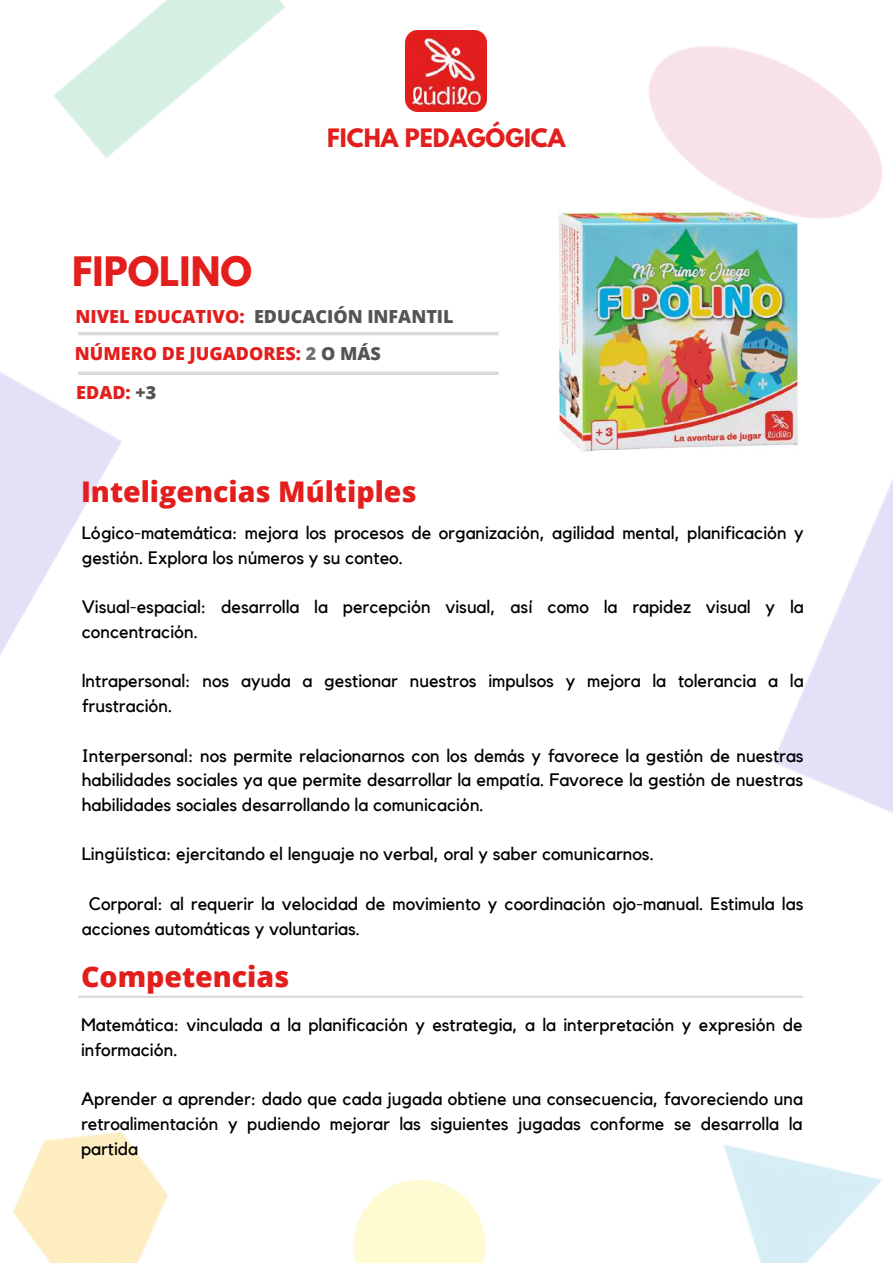
<style>
.page{position:relative;width:893px;height:1264px;background:#fff}
.page>*{position:absolute;margin:0;border:0;box-sizing:border-box;transform-origin:0 0}
.t1{font:700 36px "League Spartan";color:#e31f1d}
.t2{font:800 28.5px "Open Sans";color:#e31f1d}
.t3{font:700 22.5px "League Spartan";color:#e31f1d}
.t4{font:18px/24.8px "Kollektif";color:#000}
.t5{font:800 18px/36.9px "Open Sans";color:#e31f1d}
.s1{color:#545454}
.s2{color:#737373}
</style>
<div class="page">
<img style="left:406px;top:30px;width:81px;height:81px">
<hr style="left:78px;top:332px;width:420px;height:3px;background:#d9d9d9">
<svg style="left:147px;top:371px;width:351px;height:4px"></svg>
<hr style="left:79px;top:995px;width:723px;height:2px;background:#d9d9d9">
<img style="left:54px;top:0;width:231px;height:158px">
<img style="left:13px;top:1131px;width:155px;height:131px">
<img style="left:649px;top:46px;width:233px;height:173px">
<img style="left:558px;top:191px;width:247px;height:261px">
<img style="left:724px;top:1145px;width:158px;height:117px">
<img style="left:353px;top:1180px;width:133px;height:82px">
<img style="left:747px;top:424px;width:145px;height:389px">
<img style="left:0;top:335px;width:147px;height:320px">
<p class="t3" style="left:327px;top:126px;width:240px">FICHA PEDAGÓGICA</p>
<h1 class="t1" style="left:72px;top:253px;width:181px">FIPOLINO</h1>
<p class="t5" style="left:75px;top:298px;width:380px">NIVEL EDUCATIVO: <span class="s1">EDUCACIÓN INFANTIL<br></span>NÚMERO DE JUGADORES: <span class="s2">2</span> <span class="s1">O MÁS</span></p>
<p class="t5" style="left:76px;top:373px;width:81px">EDAD: <span class="s1">+3</span></p>
<h2 class="t2" style="left:81px;top:471px;width:337px">Inteligencias Múltiples</h2>
<p class="t4" style="left:82px;top:521px;width:723px">Lógico-matemática: mejora los procesos de organización, agilidad mental, planificación y gestión. Explora los números y su conteo.</p>
<p class="t4" style="left:82px;top:595px;width:723px">Visual-espacial: desarrolla la percepción visual, así como la rapidez visual y la concentración.</p>
<p class="t4" style="left:82px;top:669px;width:723px">lntrapersonal: nos ayuda a gestionar nuestros impulsos y mejora la tolerancia a la frustración.</p>
<p class="t4" style="left:82px;top:743px;width:723px;text-align:justify">Interpersonal: nos permite relacionarnos con los demás y favorece la gestión de nuestras habilidades sociales ya que permite desarrollar la empatía. Favorece la gestión de nuestras habilidades sociales desarrollando la comunicación.</p>
<p class="t4" style="left:82px;top:842px;width:573px">Lingüística: ejercitando el lenguaje no verbal, oral y saber comunicarnos.</p>
<p class="t4" style="left:82px;top:892px;width:723px;text-indent:7px">Corporal: al requerir la velocidad de movimiento y coordinación ojo-manual. Estimula las acciones automáticas y voluntarias.</p>
<h2 class="t2" style="left:81px;top:956px;width:210px">Competencias</h2>
<p class="t4" style="left:81px;top:1013px;width:723px">Matemática: vinculada a la planificación y estrategia, a la interpretación y expresión de información.</p>
<p class="t4" style="left:81px;top:1087px;width:723px;text-align:justify">Aprender a aprender: dado que cada jugada obtiene una consecuencia, favoreciendo una retroalimentación y pudiendo mejorar las siguientes jugadas conforme se desarrolla la partida</p>
</div>
